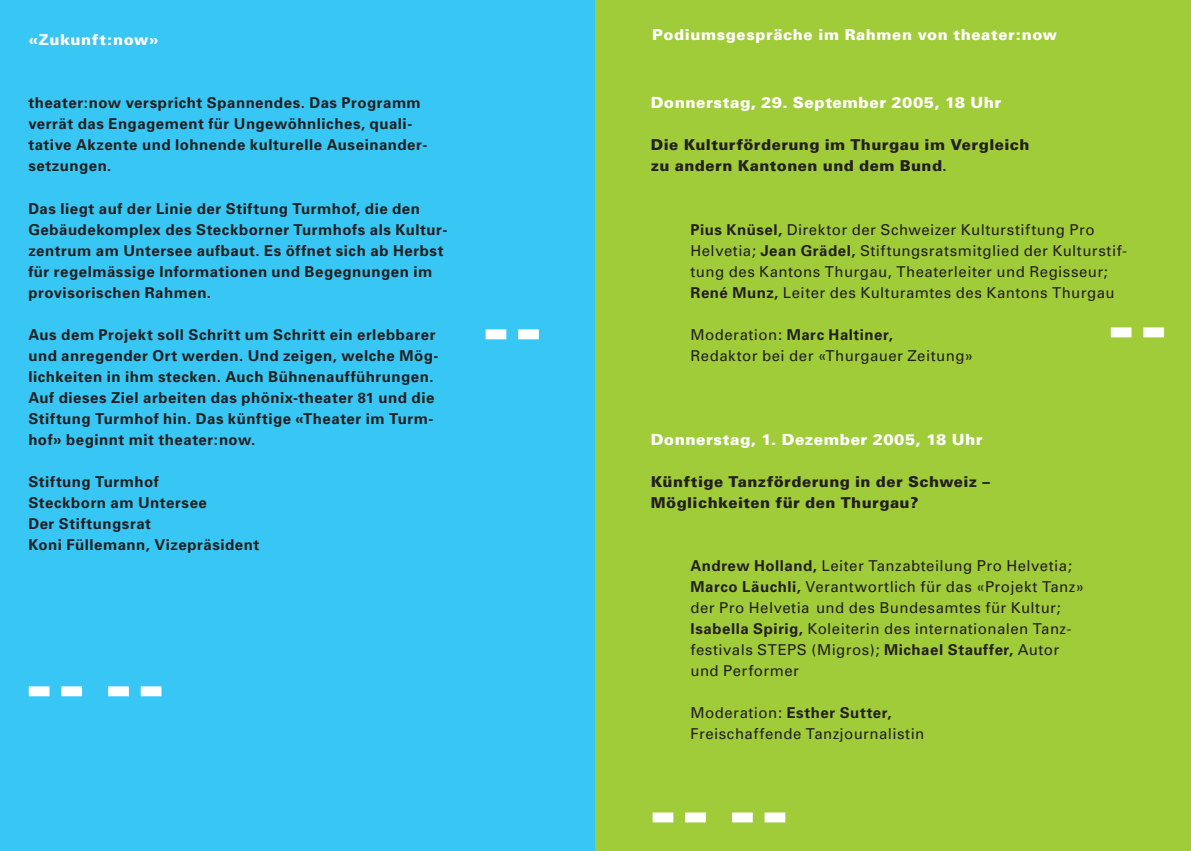
<style>
.page{position:relative;width:1191px;height:851px;background:#fff}
.page>*{position:absolute;margin:0;border:0;box-sizing:border-box;transform-origin:0 0}
.t1{font:72px/79.4px "Eurostile Bold Extended Two";color:#fff}
.t2{font:900 15.4px "Univers";letter-spacing:.035em;color:#fff}
.t3{font:700 15px/21px "Univers";letter-spacing:.035em;color:#231f20}
.t4{font:15px/21px "Univers";letter-spacing:.03em;color:#231f20}
.t5{font:900 15px/21px "Univers";letter-spacing:.03em;color:#231f20}
.t6{font:900 15px "Univers";letter-spacing:.04em;color:#fff}
.s1{font-size:14.6px}
.s2{font-weight:700}
</style>
<div class="page">
<div style="left:0;top:0;width:595px;height:850px;background:#38c6f4"></div>
<div style="left:595px;top:0;width:596px;height:850px;background:#a1cc3a"></div>
<p class="t6" style="left:28px;top:31px;width:132px">«Zukunft:now»</p>
<p class="t3" style="left:28px;top:92px;width:400px">theater:now verspricht Spannendes. Das Programm verrät das Engagement für Ungewöhnliches, quali&shy;tative Akzente und lohnende kulturelle Auseinander&shy;setzungen.</p>
<p class="t3" style="left:28px;top:197px;width:420px">Das liegt auf der Linie der Stiftung Turmhof, die den Gebäudekomplex des Steckborner Turmhofs als Kultur&shy;zentrum am Untersee aufbaut. Es öffnet sich ab Herbst für regelmässige Informationen und Begegnungen im provisorischen Rahmen.</p>
<p class="t3" style="left:28px;top:323px;width:412px">Aus dem Projekt soll Schritt um Schritt ein erlebbarer und anregender Ort werden. Und zeigen, welche Mög&shy;lichkeiten in ihm stecken. Auch Bühnenaufführungen.<br>Auf dieses Ziel arbeiten das phönix-theater <span class="s1">81</span> und die Stiftung Turmhof hin. Das künftige «Theater im Turm&shy;hof» beginnt mit theater:now.</p>
<p class="t3" style="left:28px;top:470px;width:232px">Stiftung Turmhof<br>Steckborn am Untersee<br>Der Stiftungsrat<br>Koni Füllemann, Vizepräsident</p>
<h1 class="t1" style="left:471px;top:342px;width:17px;rotate:-90deg">¦</h1>
<h1 class="t1" style="left:14px;top:699px;width:17px;rotate:-90deg">¦ ¦</h1>
<p class="t6" style="left:652px;top:25px;width:406px">Podiumsgespräche im Rahmen von theater:now</p>
<p class="t2" style="left:651px;top:93px;width:352px">Donnerstag, 29. September 2005, 18 Uhr</p>
<p class="t5" style="left:651px;top:134px;width:380px">Die Kulturförderung im Thurgau im Vergleich zu andern Kantonen und dem Bund<span class="s2">.</span></p>
<p class="t4" style="left:690px;top:218px;width:438px"><span class="s2">Pius Knüsel,</span> Direktor der Schweizer Kulturstiftung Pro Helvetia; <span class="s2">Jean Grädel,</span> Stiftungsratsmitglied der Kulturstif&shy;tung des Kantons Thurgau, Theaterleiter und Regisseur; <span class="s2">René Munz,</span> Leiter des Kulturamtes des Kantons Thurgau</p>
<p class="t4" style="left:690px;top:323px;width:284px">Moderation: <span class="s2">Marc Haltiner,<br></span>Redaktor bei der «Thurgauer Zeitung»</p>
<h1 class="t1" style="left:1096px;top:340px;width:17px;rotate:-90deg">¦</h1>
<p class="t2" style="left:651px;top:429px;width:333px">Donnerstag, 1. Dezember 2005, 18 Uhr</p>
<p class="t5" style="left:651px;top:470px;width:341px">Künftige Tanzförderung in der Schweiz –<br>Möglichkeiten für den Thurgau?</p>
<p class="t4" style="left:690px;top:554px;width:395px"><span class="s2">Andrew Holland,</span> Leiter Tanzabteilung Pro Helvetia; <span class="s2">Marco Läuchli,</span> Verantwortlich für das «Projekt Tanz» der Pro Helvetia und des Bundesamtes für Kultur; <span class="s2">Isabella Spirig,</span> Koleiterin des internationalen Tanz&shy;festivals STEPS (Migros); <span class="s2">Michael Stauffer,</span> Autor und Performer</p>
<p class="t4" style="left:690px;top:701px;width:235px">Moderation: <span class="s2">Esther Sutter,<br></span>Freischaffende Tanzjournalistin</p>
<h1 class="t1" style="left:638px;top:825px;width:17px;rotate:-90deg">¦ ¦</h1>
</div>
